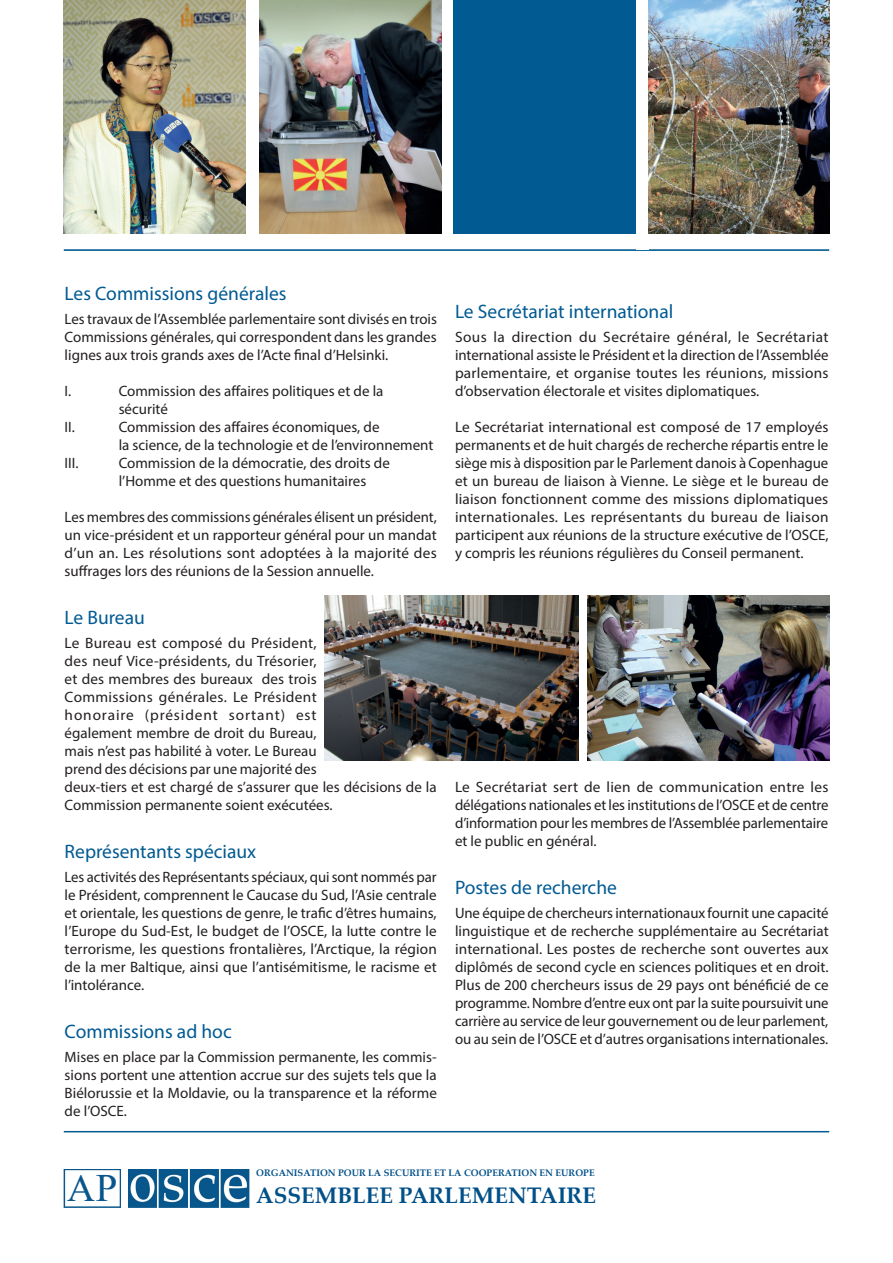
<style>
.page{position:relative;width:893px;height:1263px;background:#fff}
.page>*{position:absolute;margin:0;border:0;box-sizing:border-box;transform-origin:0 0}
.t1{font:38.85px "Times New Roman";color:#09568c}
.t2{font:700 22.5px "Palatino Linotype";color:#015088}
.t3{font:19.5px "Myriad Pro";color:#015a92}
.t4{font:15px/18px "Myriad Pro";color:#231f20;text-align:justify}
.t5{font:700 9.45px "Palatino Linotype";color:#015088}
</style>
<div class="page">
<img style="left:128px;top:1169px;width:121px;height:38px">
<img style="left:64px;top:1169px;width:56px;height:38px">
<div style="left:67px;top:1172px;width:50px;height:31px;background:#fff"></div>
<hr style="left:64px;top:1131px;width:765px;height:1px;background:#015a92">
<hr style="left:64px;top:249px;width:765px;height:2px;background:#015a92">
<img style="left:325px;top:595px;width:253px;height:165px">
<img style="left:588px;top:595px;width:241px;height:165px">
<img style="left:64px;top:0;width:182px;height:233px">
<div style="left:452px;top:0;width:186px;height:234px;background:#015a92"></div>
<div style="left:441px;top:0;width:12px;height:247px;background:#fff"></div>
<div style="left:636px;top:0;width:12px;height:249px;background:#fff"></div>
<img style="left:259px;top:0;width:182px;height:233px">
<img style="left:648px;top:0;width:181px;height:233px">
<h3 class="t3" style="left:65px;top:281px;width:223px">Les Commissions générales</h3>
<p class="t4" style="left:65px;top:310px;width:374px">Les travaux de l’Assemblée parlementaire sont divisés en trois Commissions générales, qui correspondent dans les grandes lignes aux trois grands axes de l’Acte final d’Helsinki.</p>
<p class="t4" style="left:65px;top:382px;width:8px">I.</p>
<p class="t4" style="left:119px;top:382px;width:266px">Commission des affaires politiques et de la sécurité</p>
<p class="t4" style="left:65px;top:418px;width:12px">II.</p>
<p class="t4" style="left:119px;top:418px;width:316px">Commission des affaires économiques, de<br>la science, de la technologie et de l’environnement</p>
<p class="t4" style="left:65px;top:454px;width:15px">III.</p>
<p class="t4" style="left:119px;top:454px;width:273px">Commission de la démocratie, des droits de l’Homme et des questions humanitaires</p>
<p class="t4" style="left:65px;top:508px;width:374px">Les membres des commissions générales élisent un président, un vice-président et un rapporteur général pour un mandat d’un an. Les résolutions sont adoptées à la majorité des suffrages lors des réunions de la Session annuelle.</p>
<h3 class="t3" style="left:65px;top:605px;width:82px">Le Bureau</h3>
<p class="t4" style="left:65px;top:634px;width:374px;text-align:left">Le Bureau est composé du Président,<br>des neuf Vice-présidents, du Trésorier,<br>et des membres des bureaux des trois<br>Commissions générales. Le Président<br>honoraire (président sortant) est<br>également membre de droit du Bureau,<br>mais n’est pas habilité à voter. Le Bureau<br>prend des décisions par une majorité des<br>deux-tiers et est chargé de s’assurer que les décisions de la Commission permanente soient exécutées.</p>
<h3 class="t3" style="left:65px;top:839px;width:193px">Représentants spéciaux</h3>
<p class="t4" style="left:65px;top:868px;width:374px">Les activités des Représentants spéciaux, qui sont nommés par le Président, comprennent le Caucase du Sud, l’Asie centrale et orientale, les questions de genre, le trafic d’êtres humains, l’Europe du Sud-Est, le budget de l’OSCE, la lutte contre le terrorisme, les questions frontalières, l’Arctique, la région de la mer Baltique, ainsi que l’antisémitisme, le racisme et l’intolérance.</p>
<h3 class="t3" style="left:65px;top:1019px;width:169px">Commissions ad hoc</h3>
<p class="t4" style="left:65px;top:1048px;width:374px">Mises en place par la Commission permanente, les commis&shy;sions portent une attention accrue sur des sujets tels que la Biélorussie et la Moldavie, ou la transparence et la réforme de l’OSCE.</p>
<h3 class="t3" style="left:455px;top:299px;width:220px">Le Secrétariat international</h3>
<p class="t4" style="left:455px;top:328px;width:375px">Sous la direction du Secrétaire général, le Secrétariat international assiste le Président et la direction de l’Assemblée parlementaire, et organise toutes les réunions, missions d’observation électorale et visites diplomatiques.</p>
<p class="t4" style="left:455px;top:418px;width:375px">Le Secrétariat international est composé de 17 employés permanents et de huit chargés de recherche répartis entre le siège mis à disposition par le Parlement danois à Copenhague et un bureau de liaison à Vienne. Le siège et le bureau de liaison fonctionnent comme des missions diplomatiques internationales. Les représentants du bureau de liaison participent aux réunions de la structure exécutive de l’OSCE, y compris les réunions régulières du Conseil permanent.</p>
<p class="t4" style="left:455px;top:778px;width:375px">Le Secrétariat sert de lien de communication entre les délégations nationales et les institutions de l’OSCE et de centre d’information pour les membres de l’Assemblée parlementaire et le public en général.</p>
<h3 class="t3" style="left:455px;top:875px;width:163px">Postes de recherche</h3>
<p class="t4" style="left:455px;top:904px;width:375px">Une équipe de chercheurs internationaux fournit une capacité linguistique et de recherche supplémentaire au Secrétariat international. Les postes de recherche sont ouvertes aux diplômés de second cycle en sciences politiques et en droit.<br>Plus de 200 chercheurs issus de 29 pays ont bénéficié de ce programme. Nombre d’entre eux ont par la suite poursuivit une carrière au service de leur gouvernement ou de leur parlement, ou au sein de l’OSCE et d’autres organisations internationales.</p>
<h1 class="t1" style="left:67px;top:1161px;width:52px">AP</h1>
<p class="t5" style="left:256px;top:1166px;width:340px">ORGANISATION POUR LA SECURITE ET LA COOPERATION EN EUROPE</p>
<h2 class="t2" style="left:256px;top:1180px;width:341px">ASSEMBLEE PARLEMENTAIRE</h2>
</div>
